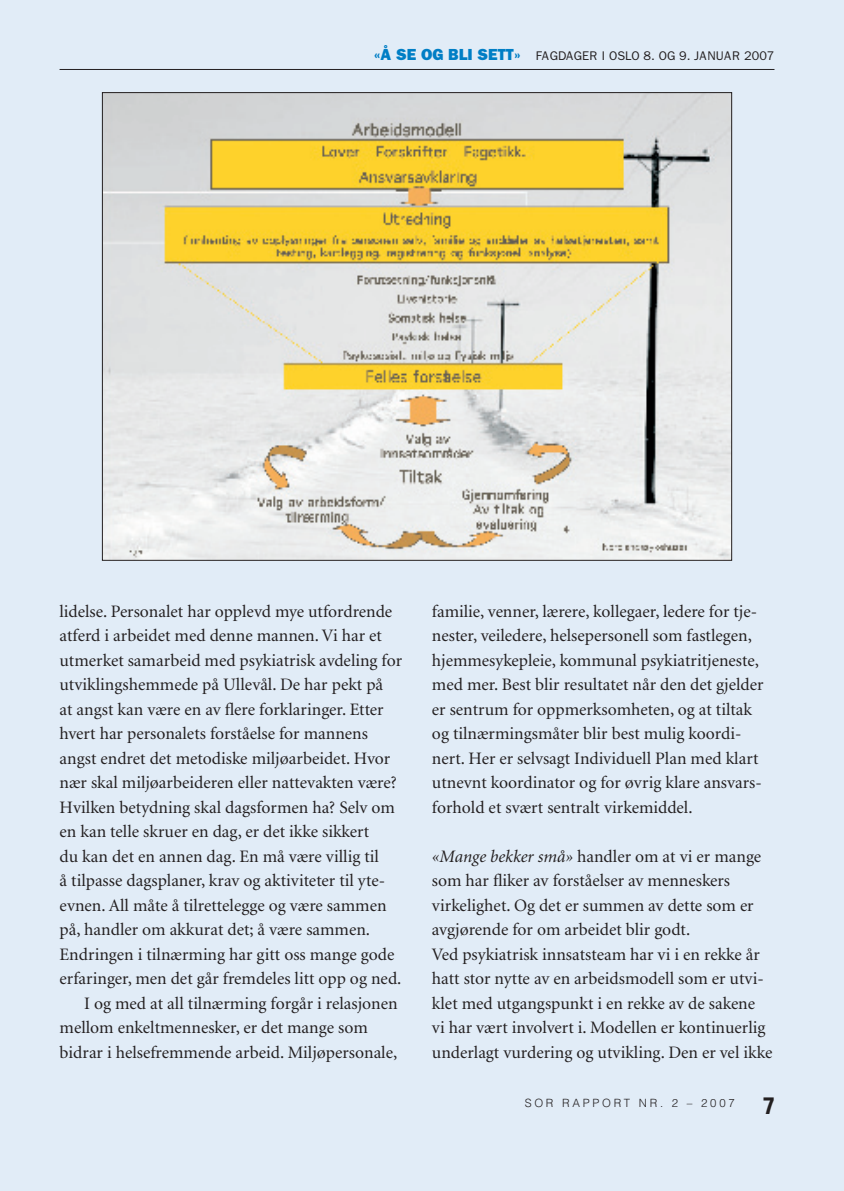
<style>
.page{position:relative;width:844px;height:1191px;background:#fff}
.page>*{position:absolute;margin:0;border:0;box-sizing:border-box;transform-origin:0 0}
.t1{font:17.5px/24.5px "Minion";color:#231f20}
.t2{font:12.6px "Franklin Gothic";color:#231f20}
.t3{font:300 11.38px "Helvetica";letter-spacing:.24em;color:#231f20}
.s1{font-weight:800;font-size:16.1px;color:#007ec5}
.s2{font-style:italic}
.s3{font-family:"The Sans Bold Caps";font-weight:400;font-size:24.5px}
</style>
<div class="page">
<div style="left:0;top:0;width:843px;height:1191px;background:#e1ecf7"></div>
<hr style="left:60px;top:69px;width:714px;height:1px;background:#231f20">
<img style="left:104px;top:94px;width:626px;height:465px">
<p class="t2" style="left:374px;top:49px;width:402px"><span class="s1">«Å SE OG BLI SETT»</span> FAGDAGER I OSLO 8. OG 9. JANUAR 2007</p>
<p class="t1" style="left:60px;top:599px;width:334px">lidelse. Personalet har opplevd mye utfordrende</p>
<p class="t1" style="left:60px;top:624px;width:324px">atferd i arbeidet med denne mannen. Vi har et</p>
<p class="t1" style="left:60px;top:648px;width:344px">utmerket samarbeid med psykiatrisk avdeling for</p>
<p class="t1" style="left:60px;top:673px;width:325px">utviklingshemmede på Ullevål. De har pekt på</p>
<p class="t1" style="left:60px;top:697px;width:325px">at angst kan være en av flere forklaringer. Etter</p>
<p class="t1" style="left:60px;top:722px;width:310px">hvert har personalets forståelse for mannens</p>
<p class="t1" style="left:60px;top:746px;width:332px">angst endret det metodiske miljøarbeidet. Hvor</p>
<p class="t1" style="left:60px;top:771px;width:338px">nær skal miljøarbeideren eller nattevakten være?</p>
<p class="t1" style="left:60px;top:795px;width:336px">Hvilken betydning skal dagsformen ha? Selv om</p>
<p class="t1" style="left:60px;top:820px;width:311px">en kan telle skruer en dag, er det ikke sikkert</p>
<p class="t1" style="left:60px;top:844px;width:321px">du kan det en annen dag. En må være villig til</p>
<p class="t1" style="left:60px;top:869px;width:327px">å tilpasse dagsplaner, krav og aktiviteter til yte-</p>
<p class="t1" style="left:60px;top:893px;width:328px">evnen. All måte å tilrettelegge og være sammen</p>
<p class="t1" style="left:60px;top:918px;width:312px">på, handler om akkurat det; å være sammen.</p>
<p class="t1" style="left:60px;top:942px;width:336px">Endringen i tilnærming har gitt oss mange gode</p>
<p class="t1" style="left:60px;top:967px;width:343px">erfaringer, men det går fremdeles litt opp og ned.</p>
<p class="t1" style="left:84px;top:991px;width:315px">I og med at all tilnærming forgår i relasjonen</p>
<p class="t1" style="left:60px;top:1016px;width:309px">mellom enkeltmennesker, er det mange som</p>
<p class="t1" style="left:60px;top:1040px;width:339px">bidrar i helsefremmende arbeid. Miljøpersonale,</p>
<p class="t1" style="left:432px;top:599px;width:333px">familie, venner, lærere, kollegaer, ledere for tje&shy;nester, veiledere, helsepersonell som fastlegen, hjemmesykepleie, kommunal psykiatritjeneste, med mer. Best blir resultatet når den det gjelder er sentrum for oppmerksomheten, og at tiltak og tilnærmingsmåter blir best mulig koordi&shy;nert. Her er selvsagt Individuell Plan med klart utnevnt koordinator og for øvrig klare ansvars&shy;forhold et svært sentralt virkemiddel.</p>
<p class="t1" style="left:432px;top:844px;width:342px"><span class="s2">«Mange bekker små»</span> handler om at vi er mange som har fliker av forståelser av menneskers virkelighet. Og det er summen av dette som er avgjørende for om arbeidet blir godt.<br>Ved psykiatrisk innsatsteam har vi i en rekke år hatt stor nytte av en arbeidsmodell som er utvi&shy;klet med utgangspunkt i en rekke av de sakene vi har vært involvert i. Modellen er kontinuerlig underlagt vurdering og utvikling. Den er vel ikke</p>
<p class="t3" style="left:524px;top:1095px;width:251px">SOR RAPPORT NR. 2 – 2007 <span class="s3">7</span></p>
</div>
